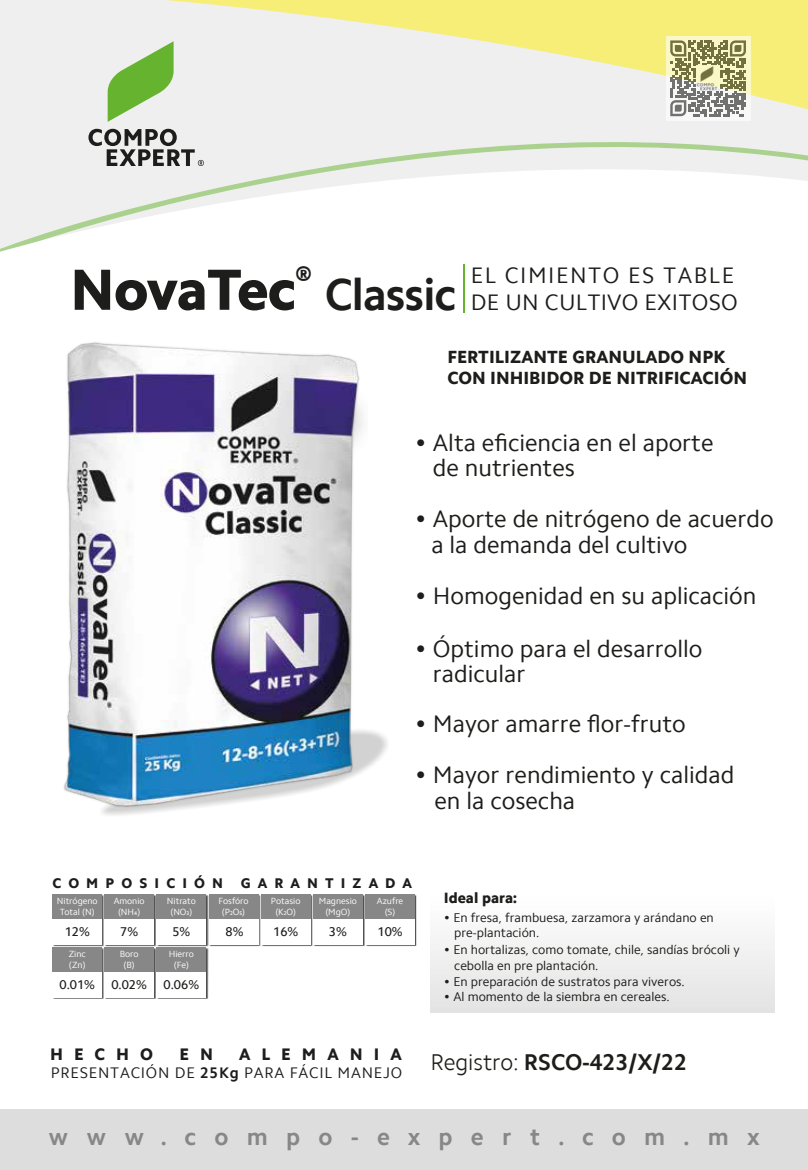
<style>
.page{position:relative;width:808px;height:1170px;background:#fff}
.page>*{position:absolute;margin:0;border:0;box-sizing:border-box;transform-origin:0 0}
.t1{font:800 58.2px "Camphor Pro";letter-spacing:-.02em;color:#1d1d1b}
.t2{font:24px/25.5px "Camphor Pro";color:#1d1d1b}
.t3{font:700 24px "Camphor Pro";letter-spacing:.76em;color:#878787}
.t4{font:700 22.95px "Camphor Pro";color:#1d1d1b}
.t5{font:22.5px/27px "Camphor Pro";letter-spacing:.01em;color:#1d1d1b}
.t6{font:800 17.7px/21.3px "Camphor Pro";color:#1d1d1b}
.t7{font:800 16.8px "Camphor Pro";letter-spacing:.66em;color:#1d1d1b}
.t8{font:15.3px "Camphor Pro";letter-spacing:.05em;color:#1d1d1b}
.t9{font:800 15px "Camphor Pro";color:#1d1d1b}
.t10{font:800 14.1px "Camphor Pro";letter-spacing:.5em;color:#1d1d1b}
.t11{font:12.75px/15.3px "Camphor Pro";color:#1d1d1b}
.t12{font:500 12.75px "Camphor Pro";color:#1d1d1b}
.t13{font:9px/10.8px "Camphor Pro";color:#fff;text-align:center}
.s1{font-weight:700;font-size:45px}
.s2{font-weight:700}
.s3{font-weight:300}
</style>
<div class="page">
<div style="left:430px;top:884px;width:344px;height:128px;background:linear-gradient(to bottom,#fff,#e4e4e4)"></div>
<div style="left:0;top:1108px;width:807px;height:61px;background:#dedddd"></div>
<div style="left:0;top:0;width:808px;height:142px;background:#efefef"></div>
<svg style="left:0;top:142px;width:808px;height:110px"></svg>
<svg style="left:166px;top:0;width:642px;height:109px;fill:#efefef"></svg>
<svg style="left:108px;top:41px;width:66px;height:81px"></svg>
<svg style="left:88px;top:129px;width:116px;height:37px"></svg>
<hr style="left:463px;top:264px;width:2px;height:48px;background:#65b32e">
<svg style="left:666px;top:36px;width:84px;height:85px"></svg>
<svg style="left:670px;top:40px;width:76px;height:76px"></svg>
<img style="left:696px;top:66px;width:24px;height:25px">
<img style="left:53px;top:894px;width:363px;height:104px">
<div style="left:209px;top:894px;width:50px;height:25px;background:#878787"></div>
<div style="left:209px;top:918px;width:50px;height:26px;background:#fff"></div>
<div style="left:52px;top:894px;width:50px;height:25px;background:#878787"></div>
<div style="left:52px;top:918px;width:50px;height:26px;background:#fff"></div>
<div style="left:104px;top:894px;width:50px;height:25px;background:#878787"></div>
<div style="left:104px;top:918px;width:50px;height:26px;background:#fff"></div>
<div style="left:261px;top:894px;width:50px;height:25px;background:#878787"></div>
<div style="left:261px;top:918px;width:50px;height:26px;background:#fff"></div>
<div style="left:157px;top:894px;width:49px;height:25px;background:#878787"></div>
<div style="left:157px;top:918px;width:49px;height:26px;background:#fff"></div>
<div style="left:313px;top:894px;width:50px;height:25px;background:#878787"></div>
<div style="left:313px;top:918px;width:50px;height:26px;background:#fff"></div>
<div style="left:365px;top:894px;width:50px;height:25px;background:#878787"></div>
<div style="left:365px;top:918px;width:50px;height:26px;background:#fff"></div>
<div style="left:104px;top:947px;width:50px;height:25px;background:#878787"></div>
<div style="left:104px;top:971px;width:50px;height:26px;background:#fff"></div>
<div style="left:157px;top:947px;width:49px;height:25px;background:#878787"></div>
<div style="left:157px;top:971px;width:49px;height:26px;background:#fff"></div>
<div style="left:52px;top:947px;width:50px;height:25px;background:#878787"></div>
<div style="left:52px;top:971px;width:50px;height:26px;background:#fff"></div>
<img style="left:63px;top:342px;width:305px;height:475px">
<h1 class="t1" style="left:70px;top:255px;width:388px">NovaTec<sup>®</sup> <span class="s1">Classic</span></h1>
<p class="t5" style="left:471px;top:261px;width:268px">EL CIMIENTO ES TABLE<br>DE UN CULTIVO EXITOSO</p>
<p class="t6" style="left:447px;top:346px;width:301px">FERTILIZANTE GRANULADO NPK<br>CON INHIBIDOR DE NITRIFICACIÓN</p>
<p class="t2" style="left:433px;top:429px;width:282px;text-indent:-18px">• Alta eficiencia en el aporte de nutrientes</p>
<p class="t2" style="left:431px;top:506px;width:344px;text-indent:-16px">• Aporte de nitrógeno de acuerdo a la demanda del cultivo</p>
<p class="t2" style="left:415px;top:583px;width:343px">• Homogenidad en su aplicación</p>
<p class="t2" style="left:433px;top:635px;width:271px;text-indent:-18px">• Óptimo para el desarrollo radicular</p>
<p class="t2" style="left:415px;top:711px;width:272px">• Mayor amarre flor-fruto</p>
<p class="t2" style="left:434px;top:762px;width:301px;text-indent:-19px">• Mayor rendimiento y calidad en la cosecha</p>
<p class="t10" style="left:52px;top:875px;width:172px">COMPOSICIÓN</p>
<p class="t10" style="left:241px;top:875px;width:173px">GARANTIZADA</p>
<p class="t13" style="left:218px;top:895px;width:32px">Fosfóro (P2O5)</p>
<p class="t12" style="left:226px;top:926px;width:19px">8%</p>
<p class="t13" style="left:377px;top:895px;width:28px">Azufre (S)</p>
<p class="t12" style="left:377px;top:926px;width:27px">10%</p>
<p class="t13" style="left:57px;top:895px;width:42px">Nitrógeno<br>Total (N)</p>
<p class="t12" style="left:65px;top:926px;width:27px">12%</p>
<p class="t13" style="left:114px;top:895px;width:32px">Amonio (NH4)</p>
<p class="t12" style="left:120px;top:926px;width:19px">7%</p>
<p class="t13" style="left:167px;top:895px;width:30px">Nitrato (NO3)</p>
<p class="t12" style="left:172px;top:926px;width:19px">5%</p>
<p class="t13" style="left:271px;top:895px;width:31px">Potasio (K2O)</p>
<p class="t12" style="left:273px;top:926px;width:27px">16%</p>
<p class="t13" style="left:319px;top:895px;width:40px">Magnesio (MgO)</p>
<p class="t12" style="left:329px;top:926px;width:19px">3%</p>
<p class="t13" style="left:69px;top:948px;width:19px;text-align:left">Zinc (Zn)</p>
<p class="t12" style="left:60px;top:979px;width:37px">0.01%</p>
<p class="t13" style="left:120px;top:948px;width:20px">Boro (B)</p>
<p class="t12" style="left:111px;top:979px;width:37px">0.02%</p>
<p class="t13" style="left:169px;top:948px;width:27px">Hierro (Fe)</p>
<p class="t12" style="left:164px;top:979px;width:37px">0.06%</p>
<p class="t7" style="left:50px;top:1043px;width:105px">HECHO</p>
<p class="t7" style="left:179px;top:1043px;width:35px">E N</p>
<p class="t7" style="left:239px;top:1043px;width:164px">ALEMANIA</p>
<p class="t8" style="left:51px;top:1063px;width:353px">PRESENTACIÓN DE <span class="s2">25Kg</span> PARA FÁCIL MANEJO</p>
<p class="t9" style="left:444px;top:888px;width:75px">Ideal para:</p>
<p class="t11" style="left:454px;top:910px;width:261px;text-indent:-11px">• En fresa, frambuesa, zarzamora y arándano en pre-plantación.</p>
<p class="t11" style="left:454px;top:942px;width:287px;text-indent:-11px">• En hortalizas, como tomate, chile, sandías brócoli y cebolla en pre plantación.</p>
<p class="t11" style="left:444px;top:973px;width:243px">• En preparación de sustratos para viveros.</p>
<p class="t11" style="left:444px;top:989px;width:227px">• Al momento de la siembra en cereales.</p>
<p class="t4" style="left:430px;top:1048px;width:258px"><span class="s3">Registro:</span> RSCO-423/X/22</p>
<p class="t3" style="left:49px;top:1122px;width:712px">www.compo-expert.com.mx</p>
</div>
